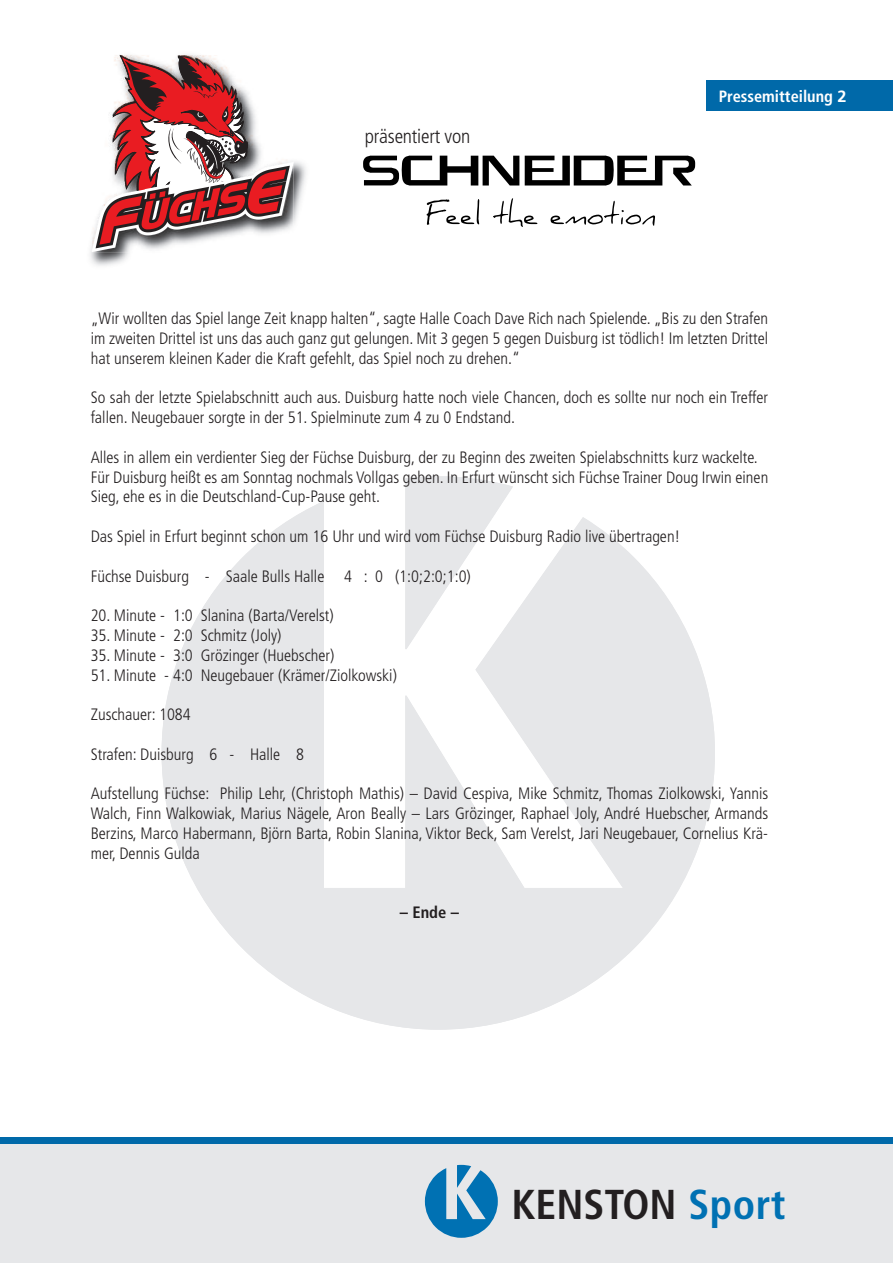
<style>
.page{position:relative;width:893px;height:1263px;background:#fff}
.page>*{position:absolute;margin:0;border:0;box-sizing:border-box;transform-origin:0 0}
.t1{font:700 condensed 41.85px "Frutiger";color:#231f20}
.t2{font:300 condensed 19.95px "Frutiger";color:#231f20}
.t3{font:300 condensed 16.5px/19.8px "Frutiger";color:#231f20;text-align:justify}
.t4{font:700 condensed 16.5px "Frutiger";color:#231f20}
.t5{font:700 condensed 16.35px "Frutiger";color:#fff}
.s1{font-stretch:normal}
.s2{color:#0071b3}
</style>
<div class="page">
<div style="left:0;top:1145px;width:893px;height:118px;background:#e6e7e9"></div>
<svg style="left:425px;top:1165px;width:73px;height:73px"></svg>
<img style="left:90px;top:54px;width:216px;height:212px">
<svg style="left:363px;top:155px;width:156px;height:31px"></svg>
<svg style="left:525px;top:155px;width:170px;height:31px"></svg>
<svg style="left:427px;top:199px;width:52px;height:26px"></svg>
<svg style="left:493px;top:198px;width:44px;height:29px"></svg>
<svg style="left:551px;top:201px;width:104px;height:25px"></svg>
<div style="left:0;top:1138px;width:893px;height:6px;background:#0069a9"></div>
<svg style="left:405px;top:476px;width:108px;height:25px;background:#e9eaeb"></svg>
<svg style="left:162px;top:501px;width:553px;height:529px;fill:#e6e7e9"></svg>
<div style="left:706px;top:81px;width:187px;height:30px;background:#0069a9"></div>
<svg style="left:92px;top:55px;width:202px;height:197px"></svg>
<p class="t2" style="left:365px;top:124px;width:107px">präsentiert von</p>
<p class="t5" style="left:719px;top:86px;width:129px">Pressemitteilung <span class="s1">2</span></p>
<p class="t3" style="left:91px;top:309px;width:679px">„Wir wollten das Spiel lange Zeit knapp halten“, sagte Halle Coach Dave Rich nach Spielende. „Bis zu den Strafen im zweiten Drittel ist uns das auch ganz gut gelungen. Mit 3 gegen 5 gegen Duisburg ist tödlich! Im letzten Drittel hat unserem kleinen Kader die Kraft gefehlt, das Spiel noch zu drehen.“</p>
<p class="t3" style="left:91px;top:388px;width:679px">So sah der letzte Spielabschnitt auch aus. Duisburg hatte noch viele Chancen, doch es sollte nur noch ein Treffer fallen. Neugebauer sorgte in der 51. Spielminute zum 4 zu 0 Endstand.</p>
<p class="t3" style="left:91px;top:447px;width:679px;text-align:left">Alles in allem ein verdienter Sieg der Füchse Duisburg, der zu Beginn des zweiten Spielabschnitts kurz wackelte.<br>Für Duisburg heißt es am Sonntag nochmals Vollgas geben. In Erfurt wünscht sich Füchse Trainer Doug Irwin einen<br>Sieg, ehe es in die Deutschland-Cup-Pause geht.</p>
<p class="t3" style="left:91px;top:527px;width:591px">Das Spiel in Erfurt beginnt schon um 16 Uhr und wird vom Füchse Duisburg Radio live übertragen!</p>
<p class="t3" style="left:91px;top:566px;width:382px">Füchse Duisburg - Saale Bulls Halle 4 : 0 (1:0;2:0;1:0)</p>
<p class="t3" style="left:91px;top:606px;width:245px">20. Minute - 1:0 Slanina (Barta/Verelst)</p>
<p class="t3" style="left:91px;top:626px;width:192px">35. Minute - 2:0 Schmitz (Joly)</p>
<p class="t3" style="left:91px;top:645px;width:245px">35. Minute - 3:0 Grözinger (Huebscher)</p>
<p class="t3" style="left:91px;top:665px;width:308px">51. Minute - 4:0 Neugebauer (Krämer/Ziolkowski)</p>
<p class="t3" style="left:91px;top:705px;width:102px">Zuschauer: 1084</p>
<p class="t3" style="left:91px;top:744px;width:215px">Strafen: Duisburg 6 - Halle 8</p>
<p class="t3" style="left:91px;top:784px;width:679px">Aufstellung Füchse: Philip Lehr, (Christoph Mathis) – David Cespiva, Mike Schmitz, Thomas Ziolkowski, Yannis Walch, Finn Walkowiak, Marius Nägele, Aron Beally – Lars Grözinger, Raphael Joly, André Huebscher, Armands Berzins, Marco Habermann, Björn Barta, Robin Slanina, Viktor Beck, Sam Verelst, Jari Neugebauer, Cornelius Krä&shy;mer, Dennis Gulda</p>
<p class="t4" style="left:400px;top:903px;width:61px">– Ende –</p>
<h1 class="t1" style="left:511px;top:1180px;width:275px">KENSTON <span class="s2">Sport</span></h1>
</div>
